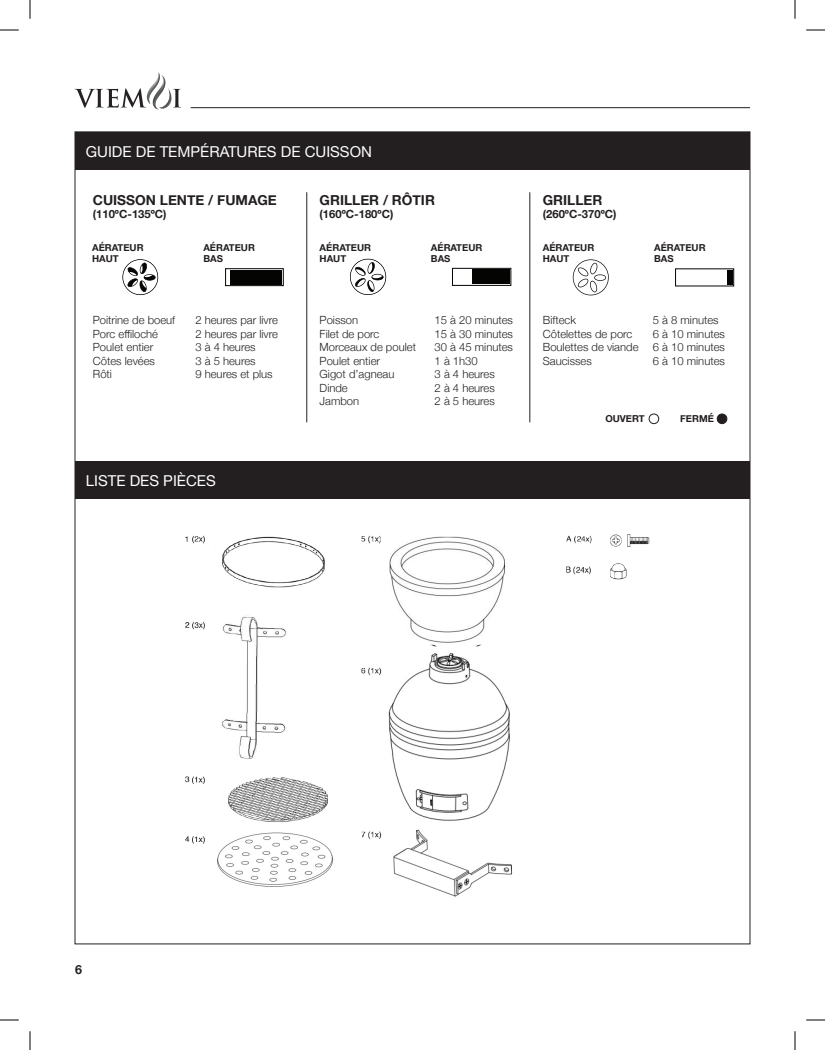
<style>
.page{position:relative;width:825px;height:1050px;background:#fff}
.page>*{position:absolute;margin:0;border:0;box-sizing:border-box;transform-origin:0 0}
.t1{font:15px "Helvetica Neue";color:#fff}
.t2{font:700 13.75px "Helvetica Neue";color:#231f20}
.t3{font:700 12.5px "Helvetica Neue";color:#231f20}
.t4{font:300 11.25px "Helvetica Neue";color:#231f20}
.t5{font:700 11.25px "Helvetica Neue";color:#231f20}
.t6{font:700 9.62px/11.5px "Helvetica Neue";color:#231f20}
</style>
<div class="page">
<hr style="left:191px;top:107px;width:559px;height:1px;background:#231f20">
<svg style="left:75px;top:72px;width:106px;height:37px"></svg>
<div style="left:75px;top:461px;width:675px;height:38px;background:#231f20"></div>
<img style="left:185px;top:534px;width:465px;height:363px">
<div style="left:75px;top:132px;width:675px;height:38px;background:#231f20"></div>
<hr style="left:306px;top:192px;width:1px;height:230px;background:#231f20">
<hr style="left:529px;top:192px;width:1px;height:230px;background:#231f20">
<svg style="left:122px;top:259px;width:37px;height:37px"></svg>
<div style="left:225px;top:268px;width:59px;height:18px;border:1px solid #040503"></div>
<div style="left:231px;top:270px;width:51px;height:14px;background:#040503"></div>
<svg style="left:349px;top:258px;width:38px;height:37px"></svg>
<div style="left:452px;top:268px;width:59px;height:18px;border:1px solid #040503"></div>
<div style="left:472px;top:270px;width:37px;height:14px;background:#040503"></div>
<svg style="left:572px;top:259px;width:37px;height:37px"></svg>
<div style="left:675px;top:269px;width:59px;height:17px;border:1px solid #040503"></div>
<div style="left:727px;top:270px;width:5px;height:14px;background:#040503"></div>
<div style="left:649px;top:414px;width:10px;height:10px;border:1px solid #231f20;border-radius:50%"></div>
<div style="left:717px;top:414px;width:10px;height:10px;background:#231f20;border-radius:50%"></div>
<div style="left:717px;top:414px;width:10px;height:10px;border:1px solid #231f20;border-radius:50%"></div>
<svg style="left:0;top:29px;width:19px;height:2px"></svg>
<svg style="left:806px;top:29px;width:19px;height:2px"></svg>
<svg style="left:0;top:1019px;width:19px;height:2px"></svg>
<svg style="left:806px;top:1019px;width:19px;height:2px"></svg>
<svg style="left:29px;top:0;width:2px;height:19px"></svg>
<svg style="left:29px;top:1031px;width:2px;height:19px"></svg>
<svg style="left:794px;top:0;width:2px;height:19px"></svg>
<svg style="left:794px;top:1031px;width:2px;height:19px"></svg>
<p class="t1" style="left:86px;top:141px;width:288px">GUIDE DE TEMPÉRATURES DE CUISSON</p>
<p class="t2" style="left:93px;top:189px;width:185px">CUISSON LENTE / FUMAGE</p>
<p class="t5" style="left:93px;top:205px;width:75px">(110ºC-135ºC)</p>
<p class="t2" style="left:320px;top:189px;width:117px">GRILLER / RÔTIR</p>
<p class="t5" style="left:320px;top:205px;width:75px">(160ºC-180ºC)</p>
<p class="t2" style="left:543px;top:189px;width:61px">GRILLER</p>
<p class="t5" style="left:543px;top:205px;width:75px">(260ºC-370ºC)</p>
<p class="t6" style="left:92px;top:242px;width:53px">AÉRATEUR<br>HAUT</p>
<p class="t6" style="left:203px;top:242px;width:53px">AÉRATEUR<br>BAS</p>
<p class="t6" style="left:320px;top:242px;width:53px">AÉRATEUR<br>HAUT</p>
<p class="t6" style="left:431px;top:242px;width:53px">AÉRATEUR<br>BAS</p>
<p class="t6" style="left:543px;top:242px;width:53px">AÉRATEUR<br>HAUT</p>
<p class="t6" style="left:654px;top:242px;width:53px">AÉRATEUR<br>BAS</p>
<p class="t4" style="left:93px;top:311px;width:84px">Poitrine de boeuf</p>
<p class="t4" style="left:195px;top:311px;width:84px">2 heures par livre</p>
<p class="t4" style="left:93px;top:325px;width:67px">Porc effiloché</p>
<p class="t4" style="left:195px;top:325px;width:84px">2 heures par livre</p>
<p class="t4" style="left:93px;top:338px;width:62px">Poulet entier</p>
<p class="t4" style="left:195px;top:338px;width:62px">3 à 4 heures</p>
<p class="t4" style="left:93px;top:352px;width:64px">Côtes levées</p>
<p class="t4" style="left:195px;top:352px;width:62px">3 à 5 heures</p>
<p class="t4" style="left:93px;top:365px;width:21px">Rôti</p>
<p class="t4" style="left:195px;top:365px;width:79px">9 heures et plus</p>
<p class="t1" style="left:86px;top:470px;width:131px">LISTE DES PIÈCES</p>
<p class="t4" style="left:320px;top:311px;width:40px">Poisson</p>
<p class="t4" style="left:435px;top:311px;width:80px">15 à 20 minutes</p>
<p class="t4" style="left:320px;top:325px;width:61px">Filet de porc</p>
<p class="t4" style="left:435px;top:325px;width:80px">15 à 30 minutes</p>
<p class="t4" style="left:320px;top:338px;width:98px">Morceaux de poulet</p>
<p class="t4" style="left:435px;top:338px;width:80px">30 à 45 minutes</p>
<p class="t4" style="left:320px;top:352px;width:62px">Poulet entier</p>
<p class="t4" style="left:435px;top:352px;width:45px">1 à 1h30</p>
<p class="t4" style="left:320px;top:365px;width:76px">Gigot d’agneau</p>
<p class="t4" style="left:435px;top:365px;width:62px">3 à 4 heures</p>
<p class="t4" style="left:320px;top:379px;width:30px">Dinde</p>
<p class="t4" style="left:435px;top:379px;width:62px">2 à 4 heures</p>
<p class="t4" style="left:320px;top:392px;width:41px">Jambon</p>
<p class="t4" style="left:435px;top:392px;width:62px">2 à 5 heures</p>
<p class="t4" style="left:543px;top:311px;width:35px">Bifteck</p>
<p class="t4" style="left:653px;top:311px;width:67px">5 à 8 minutes</p>
<p class="t4" style="left:543px;top:325px;width:91px">Côtelettes de porc</p>
<p class="t4" style="left:653px;top:325px;width:74px">6 à 10 minutes</p>
<p class="t4" style="left:543px;top:338px;width:97px">Boulettes de viande</p>
<p class="t4" style="left:653px;top:338px;width:74px">6 à 10 minutes</p>
<p class="t4" style="left:543px;top:352px;width:50px">Saucisses</p>
<p class="t4" style="left:653px;top:352px;width:74px">6 à 10 minutes</p>
<p class="t6" style="left:605px;top:413px;width:41px">OUVERT</p>
<p class="t6" style="left:680px;top:413px;width:35px">FERMÉ</p>
<p class="t3" style="left:75px;top:960px;width:8px">6</p>
</div>
